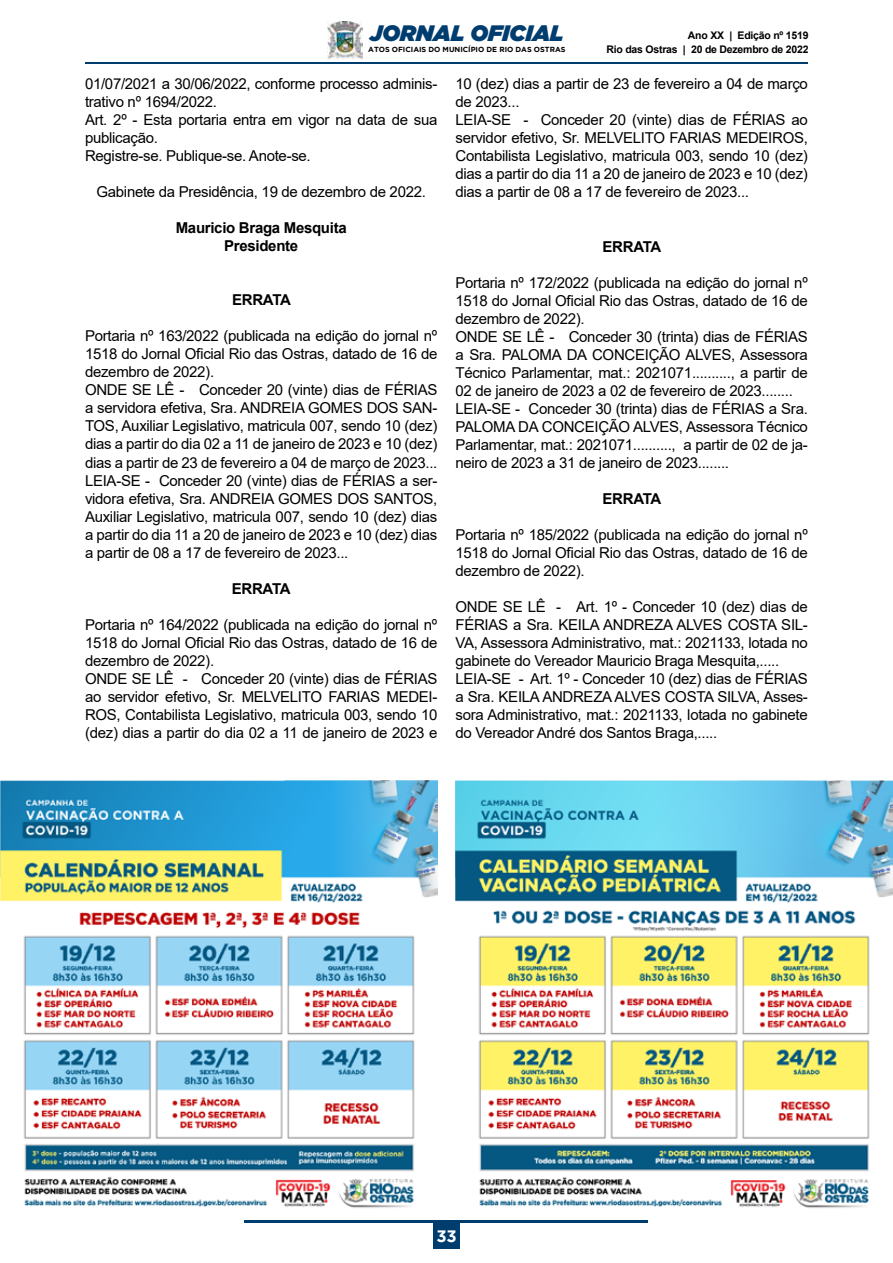
<style>
.page{position:relative;width:893px;height:1263px;background:#fff}
.page>*{position:absolute;margin:0;border:0;box-sizing:border-box;transform-origin:0 0}
.t1{font:italic 900 22.35px "Gotham";color:#003d6f}
.t2{font:700 16.5px "Gotham";color:#fff}
.t3{font:15px/18px "Arial";letter-spacing:-.02em;color:#000}
.t4{font:700 15px/18px "Arial";letter-spacing:-.02em;color:#000;text-align:center}
.t5{font:700 10.5px/13.6px "Arial";letter-spacing:-.02em;color:#000;text-align:right}
.t6{font:700 7.35px "Gotham";color:#000}
</style>
<div class="page">
<hr style="left:85px;top:62px;width:723px;height:2px;background:#003d6f">
<img style="left:328px;top:22px;width:35px;height:37px">
<hr style="left:244px;top:1220px;width:404px;height:3px;background:#003d6f">
<div style="left:433px;top:1223px;width:27px;height:25px;background:#003d6f"></div>
<img style="left:0;top:781px;width:437px;height:427px">
<img style="left:455px;top:781px;width:438px;height:427px">
<h1 class="t1" style="left:370px;top:20px;width:195px">JORNAL OFICIAL</h1>
<p class="t6" style="left:368px;top:45px;width:199px">ATOS OFICIAIS DO MUNICÍPIO DE RIO DAS OSTRAS</p>
<p class="t5" style="left:606px;top:29px;width:204px">Ano XX | Edição nº 1519<br>Rio das Ostras | 20 de Dezembro de 2022</p>
<p class="t3" style="left:85px;top:75px;width:354px">01/07/2021 a 30/06/2022, conforme processo adminis&shy;trativo nº 1694/2022.<br>Art. 2º - Esta portaria entra em vigor na data de sua publicação.<br>Registre-se. Publique-se. Anote-se.</p>
<p class="t3" style="left:97px;top:183px;width:331px">Gabinete da Presidência, 19 de dezembro de 2022.</p>
<p class="t4" style="left:176px;top:219px;width:172px">Mauricio Braga Mesquita<br>Presidente</p>
<p class="t4" style="left:232px;top:291px;width:60px">ERRATA</p>
<p class="t3" style="left:85px;top:327px;width:354px">Portaria nº 163/2022 (publicada na edição do jornal nº 1518 do Jornal Oficial Rio das Ostras, datado de 16 de dezembro de 2022).<br>ONDE SE LÊ - Conceder 20 (vinte) dias de FÉRIAS a servidora efetiva, Sra. ANDREIA GOMES DOS SAN-TOS, Auxiliar Legislativo, matricula 007, sendo 10 (dez) dias a partir do dia 02 a 11 de janeiro de 2023 e 10 (dez) dias a partir de 23 de fevereiro a 04 de março de 2023...<br>LEIA-SE - Conceder 20 (vinte) dias de FÉRIAS a ser&shy;vidora efetiva, Sra. ANDREIA GOMES DOS SANTOS, Auxiliar Legislativo, matricula 007, sendo 10 (dez) dias a partir do dia 11 a 20 de janeiro de 2023 e 10 (dez) dias a partir de 08 a 17 de fevereiro de 2023...</p>
<p class="t4" style="left:232px;top:579px;width:60px">ERRATA</p>
<p class="t3" style="left:85px;top:615px;width:354px">Portaria nº 164/2022 (publicada na edição do jornal nº 1518 do Jornal Oficial Rio das Ostras, datado de 16 de dezembro de 2022).<br>ONDE SE LÊ - Conceder 20 (vinte) dias de FÉRIAS ao servidor efetivo, Sr. MELVELITO FARIAS MEDEI-ROS, Contabilista Legislativo, matricula 003, sendo 10 (dez) dias a partir do dia 02 a 11 de janeiro de 2023 e</p>
<p class="t3" style="left:455px;top:75px;width:354px">10 (dez) dias a partir de 23 de fevereiro a 04 de março de 2023...<br>LEIA-SE - Conceder 20 (vinte) dias de FÉRIAS ao servidor efetivo, Sr. MELVELITO FARIAS MEDEIROS, Contabilista Legislativo, matricula 003, sendo 10 (dez) dias a partir do dia 11 a 20 de janeiro de 2023 e 10 (dez) dias a partir de 08 a 17 de fevereiro de 2023...</p>
<p class="t4" style="left:603px;top:238px;width:60px">ERRATA</p>
<p class="t3" style="left:455px;top:273px;width:354px">Portaria nº 172/2022 (publicada na edição do jornal nº 1518 do Jornal Oficial Rio das Ostras, datado de 16 de dezembro de 2022).<br>ONDE SE LÊ - Conceder 30 (trinta) dias de FÉRIAS a Sra. PALOMA DA CONCEIÇÃO ALVES, Assessora Técnico Parlamentar, mat.: 2021071.........., a partir de 02 de janeiro de 2023 a 02 de fevereiro de 2023........<br>LEIA-SE - Conceder 30 (trinta) dias de FÉRIAS a Sra.<br>PALOMA DA CONCEIÇÃO ALVES, Assessora Técnico Parlamentar, mat.: 2021071.........., a partir de 02 de ja&shy;neiro de 2023 a 31 de janeiro de 2023........</p>
<p class="t4" style="left:603px;top:490px;width:60px">ERRATA</p>
<p class="t3" style="left:455px;top:525px;width:354px;text-align:justify">Portaria nº 185/2022 (publicada na edição do jornal nº 1518 do Jornal Oficial Rio das Ostras, datado de 16 de dezembro de 2022).</p>
<p class="t3" style="left:455px;top:597px;width:354px">ONDE SE LÊ - Art. 1º - Conceder 10 (dez) dias de FÉRIAS a Sra. KEILA ANDREZA ALVES COSTA SIL-VA, Assessora Administrativo, mat.: 2021133, lotada no gabinete do Vereador Mauricio Braga Mesquita,.....<br>LEIA-SE - Art. 1º - Conceder 10 (dez) dias de FÉRIAS a Sra. KEILA ANDREZA ALVES COSTA SILVA, Asses&shy;sora Administrativo, mat.: 2021133, lotada no gabinete do Vereador André dos Santos Braga,.....</p>
<p class="t2" style="left:436px;top:1226px;width:22px">33</p>
</div>
